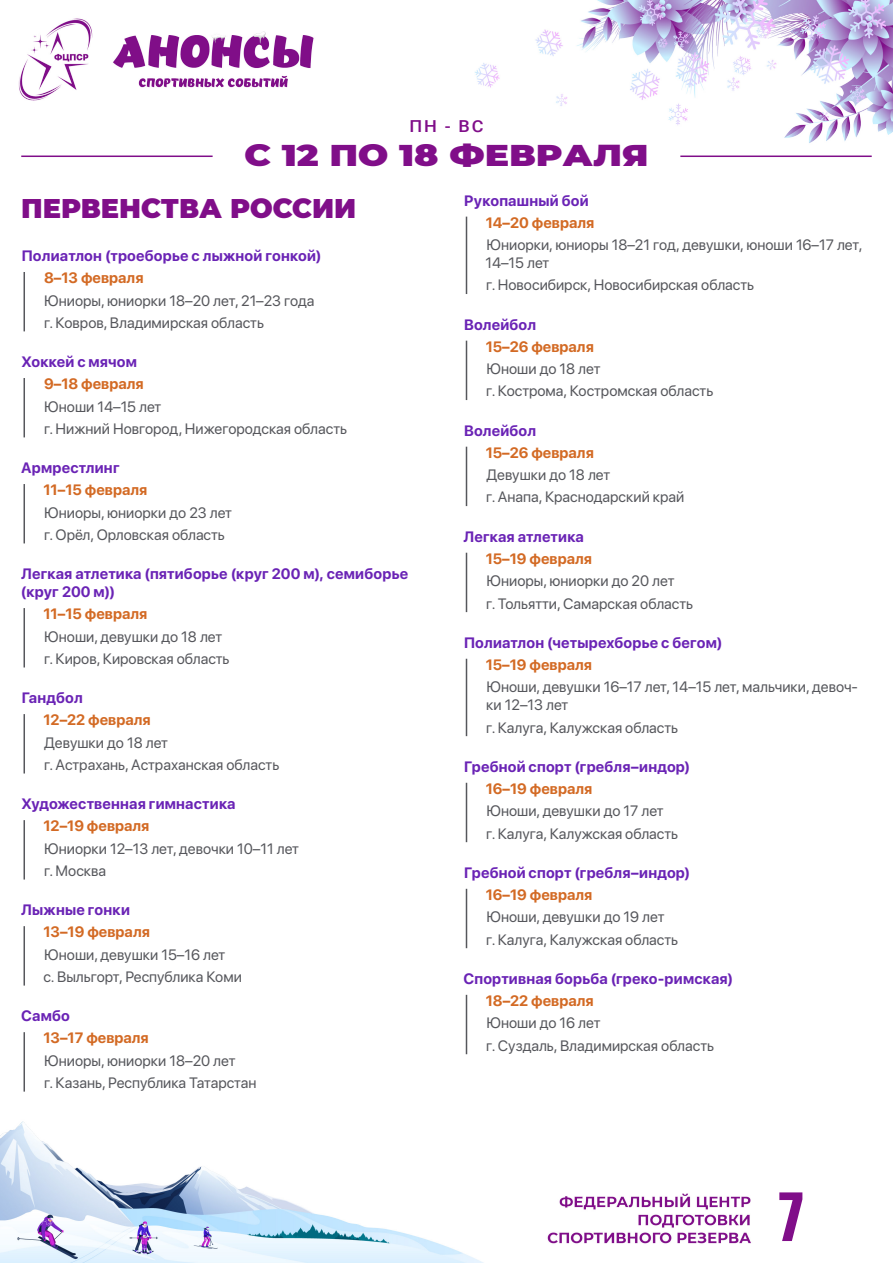
<style>
.page{position:relative;width:893px;height:1263px;background:#fff}
.page>*{position:absolute;margin:0;border:0;box-sizing:border-box;transform-origin:0 0}
.t1{font:700 60px "Oswald";color:#800e89}
.t2{font:900 30px "Montserrat";color:#800e89;scale:1.2 1}
.А_-_Заголовок{font:900 27px "Montserrat";color:#800e89}
.t3{font:500 16.5px "Roboto";color:#800e89;scale:1.09 1}
.А_-_Текст{font:15px/18px "SF Pro Display";color:#56575c}
.А_-_вид_спорта{font:italic 700 15px/18px "SF Pro Display";letter-spacing:.01em;color:#6a23b5}
.А_-_дата{font:italic 700 15px "SF Pro Display";color:#d36a24}
</style>
<div class="page">
<img style="left:0;top:0;width:893px;height:1263px">
<hr style="left:21px;top:156px;width:192px;height:1px;background:#800e89">
<hr style="left:680px;top:156px;width:192px;height:1px;background:#800e89">
<hr style="left:24px;top:272px;width:1px;height:59px;background:#56575c">
<hr style="left:24px;top:378px;width:1px;height:59px;background:#56575c">
<hr style="left:24px;top:484px;width:1px;height:59px;background:#56575c">
<hr style="left:24px;top:608px;width:1px;height:59px;background:#56575c">
<hr style="left:24px;top:714px;width:1px;height:59px;background:#56575c">
<hr style="left:24px;top:820px;width:1px;height:59px;background:#56575c">
<hr style="left:24px;top:926px;width:1px;height:59px;background:#56575c">
<hr style="left:24px;top:1032px;width:1px;height:59px;background:#56575c">
<hr style="left:466px;top:217px;width:1px;height:77px;background:#56575c">
<hr style="left:466px;top:341px;width:1px;height:59px;background:#56575c">
<hr style="left:466px;top:447px;width:1px;height:59px;background:#56575c">
<hr style="left:466px;top:553px;width:1px;height:59px;background:#56575c">
<hr style="left:466px;top:659px;width:1px;height:77px;background:#56575c">
<hr style="left:466px;top:783px;width:1px;height:59px;background:#56575c">
<hr style="left:466px;top:889px;width:1px;height:59px;background:#56575c">
<hr style="left:466px;top:995px;width:1px;height:59px;background:#56575c">
<p class="t3" style="left:409px;top:115px;width:69px">ПН - ВС</p>
<h2 class="t2" style="left:244px;top:133px;width:338px">С 12 ПО 18 ФЕВРАЛЯ</h2>
<p class="А_-_Заголовок" style="left:21px;top:188px;width:337px">ПЕРВЕНСТВА РОССИИ</p>
<p class="А_-_вид_спорта" style="left:22px;top:246px;width:301px">Полиатлон (троеборье с лыжной гонкой)</p>
<p class="А_-_дата" style="left:44px;top:267px;width:101px">8–13 февраля</p>
<p class="А_-_Текст" style="left:44px;top:290px;width:272px">Юниоры, юниорки 18–20 лет, 21–23 года</p>
<p class="А_-_Текст" style="left:44px;top:312px;width:221px">г. Ковров, Владимирская область</p>
<p class="А_-_вид_спорта" style="left:21px;top:352px;width:117px">Хоккей с мячом</p>
<p class="А_-_дата" style="left:44px;top:373px;width:101px">9–18 февраля</p>
<p class="А_-_Текст" style="left:44px;top:396px;width:119px">Юноши 14–15 лет</p>
<p class="А_-_Текст" style="left:44px;top:419px;width:304px">г. Нижний Новгород, Нижегородская область</p>
<p class="А_-_вид_спорта" style="left:21px;top:458px;width:100px">Армрестлинг</p>
<p class="А_-_дата" style="left:43px;top:479px;width:105px">11–15 февраля</p>
<p class="А_-_Текст" style="left:44px;top:502px;width:189px">Юниоры, юниорки до 23 лет</p>
<p class="А_-_Текст" style="left:44px;top:525px;width:182px">г. Орёл, Орловская область</p>
<p class="А_-_вид_спорта" style="left:21px;top:564px;width:389px">Легкая атлетика (пятиборье (круг 200 м), семиборье (круг 200 м))</p>
<p class="А_-_дата" style="left:43px;top:603px;width:105px">11–15 февраля</p>
<p class="А_-_Текст" style="left:44px;top:626px;width:179px">Юноши, девушки до 18 лет</p>
<p class="А_-_Текст" style="left:44px;top:649px;width:187px">г. Киров, Кировская область</p>
<p class="А_-_вид_спорта" style="left:22px;top:688px;width:62px">Гандбол</p>
<p class="А_-_дата" style="left:43px;top:709px;width:109px">12–22 февраля</p>
<p class="А_-_Текст" style="left:44px;top:732px;width:125px">Девушки до 18 лет</p>
<p class="А_-_Текст" style="left:44px;top:755px;width:237px">г. Астрахань, Астраханская область</p>
<p class="А_-_вид_спорта" style="left:21px;top:794px;width:216px">Художественная гимнастика</p>
<p class="А_-_дата" style="left:43px;top:815px;width:107px">12–19 февраля</p>
<p class="А_-_Текст" style="left:44px;top:838px;width:256px">Юниорки 12–13 лет, девочки 10–11 лет</p>
<p class="А_-_Текст" style="left:44px;top:861px;width:64px">г. Москва</p>
<p class="А_-_вид_спорта" style="left:21px;top:900px;width:110px">Лыжные гонки</p>
<p class="А_-_дата" style="left:43px;top:921px;width:108px">13–19 февраля</p>
<p class="А_-_Текст" style="left:44px;top:944px;width:183px">Юноши, девушки 15–16 лет</p>
<p class="А_-_Текст" style="left:43px;top:967px;width:200px">с. Выльгорт, Республика Коми</p>
<p class="А_-_вид_спорта" style="left:21px;top:1006px;width:50px">Самбо</p>
<p class="А_-_дата" style="left:43px;top:1027px;width:107px">13–17 февраля</p>
<p class="А_-_Текст" style="left:44px;top:1050px;width:193px">Юниоры, юниорки 18–20 лет</p>
<p class="А_-_Текст" style="left:44px;top:1073px;width:214px">г. Казань, Республика Татарстан</p>
<p class="А_-_вид_спорта" style="left:464px;top:191px;width:126px">Рукопашный бой</p>
<p class="А_-_дата" style="left:486px;top:212px;width:110px">14–20 февраля</p>
<p class="А_-_Текст" style="left:485px;top:235px;width:379px">Юниорки, юниоры 18–21 год, девушки, юноши 16–17 лет,<br>14–15 лет</p>
<p class="А_-_Текст" style="left:486px;top:275px;width:269px">г. Новосибирск, Новосибирская область</p>
<p class="А_-_вид_спорта" style="left:464px;top:315px;width:74px">Волейбол</p>
<p class="А_-_дата" style="left:486px;top:336px;width:110px">15–26 февраля</p>
<p class="А_-_Текст" style="left:486px;top:359px;width:115px">Юноши до 18 лет</p>
<p class="А_-_Текст" style="left:486px;top:381px;width:228px">г. Кострома, Костромская область</p>
<p class="А_-_вид_спорта" style="left:464px;top:421px;width:74px">Волейбол</p>
<p class="А_-_дата" style="left:486px;top:442px;width:110px">15–26 февраля</p>
<p class="А_-_Текст" style="left:486px;top:465px;width:125px">Девушки до 18 лет</p>
<p class="А_-_Текст" style="left:486px;top:487px;width:200px">г. Анапа, Краснодарский край</p>
<p class="А_-_вид_спорта" style="left:463px;top:527px;width:122px">Легкая атлетика</p>
<p class="А_-_дата" style="left:486px;top:548px;width:108px">15–19 февраля</p>
<p class="А_-_Текст" style="left:486px;top:571px;width:189px">Юниоры, юниорки до 20 лет</p>
<p class="А_-_Текст" style="left:486px;top:593px;width:208px">г. Тольятти, Самарская область</p>
<p class="А_-_вид_спорта" style="left:464px;top:633px;width:260px">Полиатлон (четырехборье с бегом)</p>
<p class="А_-_дата" style="left:486px;top:654px;width:108px">15–19 февраля</p>
<p class="А_-_Текст" style="left:486px;top:677px;width:373px">Юноши, девушки 16–17 лет, 14–15 лет, мальчики, девоч&shy;ки 12–13 лет</p>
<p class="А_-_Текст" style="left:486px;top:717px;width:193px">г. Калуга, Калужская область</p>
<p class="А_-_вид_спорта" style="left:464px;top:757px;width:228px">Гребной спорт (гребля–индор)</p>
<p class="А_-_дата" style="left:486px;top:778px;width:108px">16–19 февраля</p>
<p class="А_-_Текст" style="left:486px;top:801px;width:179px">Юноши, девушки до 17 лет</p>
<p class="А_-_Текст" style="left:486px;top:823px;width:193px">г. Калуга, Калужская область</p>
<p class="А_-_вид_спорта" style="left:464px;top:863px;width:228px">Гребной спорт (гребля–индор)</p>
<p class="А_-_дата" style="left:486px;top:884px;width:108px">16–19 февраля</p>
<p class="А_-_Текст" style="left:486px;top:907px;width:179px">Юноши, девушки до 19 лет</p>
<p class="А_-_Текст" style="left:486px;top:929px;width:193px">г. Калуга, Калужская область</p>
<p class="А_-_вид_спорта" style="left:463px;top:969px;width:271px">Спортивная борьба (греко-римская)</p>
<p class="А_-_дата" style="left:486px;top:990px;width:109px">18–22 февраля</p>
<p class="А_-_Текст" style="left:486px;top:1013px;width:115px">Юноши до 16 лет</p>
<p class="А_-_Текст" style="left:486px;top:1035px;width:229px">г. Суздаль, Владимирская область</p>
<h1 class="t1" style="left:778px;top:1185px;width:28px">7</h1>
</div>
